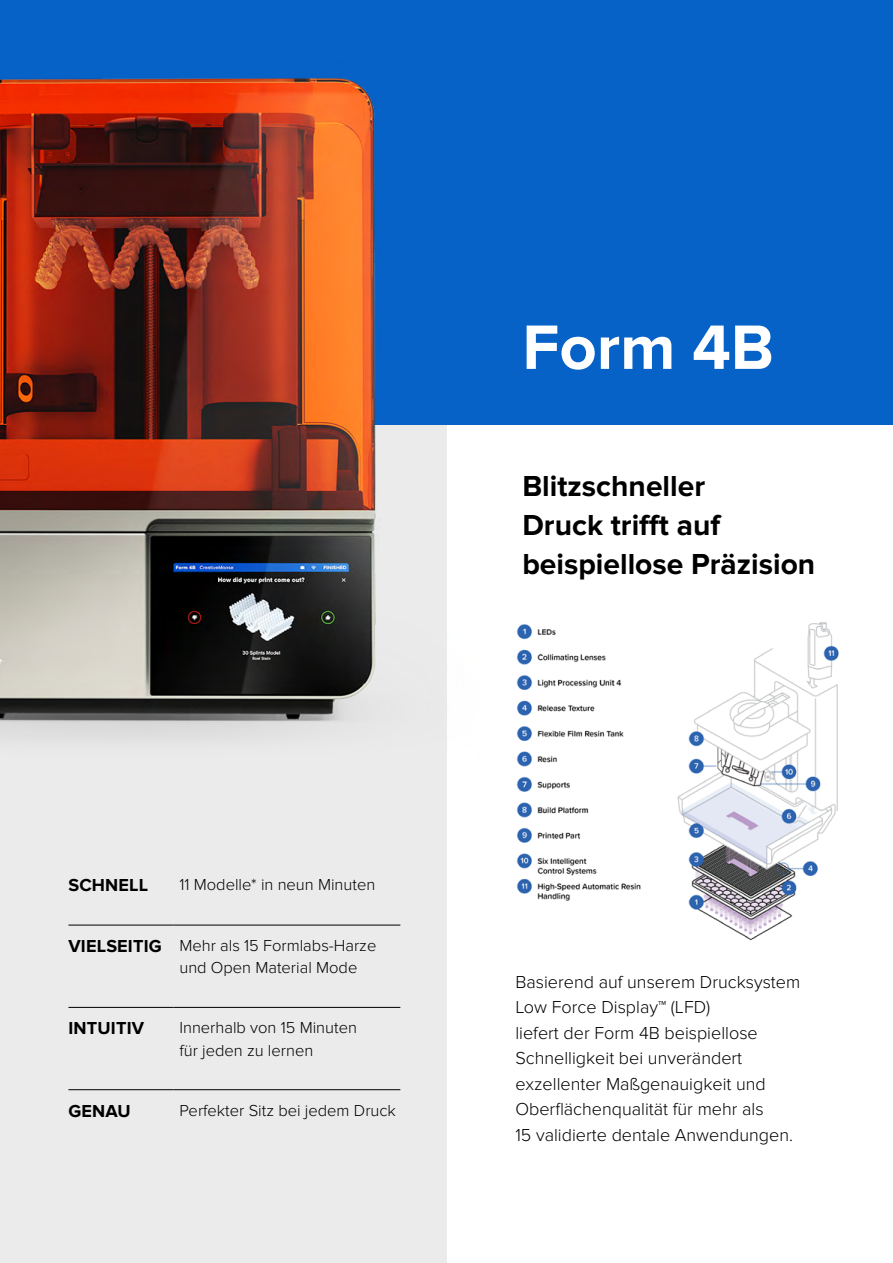
<style>
.page{position:relative;width:893px;height:1263px;background:#fff}
.page>*{position:absolute;margin:0;border:0;box-sizing:border-box;transform-origin:0 0}
.t1{font:700 64.95px "Proxima Nova";color:#fff}
.t2{font:700 30px/39px "Proxima Nova";color:#000}
.t3{font:300 18px/25.5px "Proxima Nova";color:#000}
.t4{font:700 18px "Proxima Nova";letter-spacing:.01em;color:#000}
.t5{font:300 16.5px/22.5px "Proxima Nova";color:#000}
.s1{font-weight:700;font-size:18px}
</style>
<div class="page">
<div style="left:0;top:0;width:447px;height:1263px;background:#ebebec"></div>
<div style="left:0;top:0;width:893px;height:425px;background:#0762c8"></div>
<img style="left:0;top:78px;width:376px;height:662px">
<hr style="left:68px;top:925px;width:105px;height:1px;background:#000">
<hr style="left:173px;top:925px;width:227px;height:1px;background:#000">
<hr style="left:68px;top:1007px;width:105px;height:1px;background:#000">
<hr style="left:173px;top:1007px;width:227px;height:1px;background:#000">
<hr style="left:68px;top:1089px;width:105px;height:1px;background:#000">
<hr style="left:173px;top:1089px;width:227px;height:1px;background:#000">
<img style="left:516px;top:622px;width:323px;height:319px">
<p class="t4" style="left:68px;top:875px;width:81px">SCHNELL</p>
<p class="t5" style="left:179px;top:873px;width:197px">11 Modelle* in neun Minuten</p>
<p class="t5" style="left:179px;top:934px;width:198px;text-indent:-111px"><span class="s1">VIELSEITIG</span> Mehr als 15 Formlabs-Harze und Open Material Mode</p>
<p class="t4" style="left:68px;top:1018px;width:77px">INTUITIV</p>
<p class="t5" style="left:179px;top:1017px;width:179px">Innerhalb von 15 Minuten für jeden zu lernen</p>
<p class="t4" style="left:68px;top:1100px;width:64px">GENAU</p>
<p class="t5" style="left:179px;top:1099px;width:218px">Perfekter Sitz bei jedem Druck</p>
<h1 class="t1" style="left:522px;top:310px;width:253px">Form 4B</h1>
<h2 class="t2" style="left:522px;top:467px;width:294px">Blitzschneller<br>Druck trifft auf beispiellose Präzision</h2>
<p class="t3" style="left:515px;top:969px;width:286px">Basierend auf unserem Drucksystem<br>Low Force Display™ (LFD)<br>liefert der Form 4B beispiellose<br>Schnelligkeit bei unverändert exzellenter Maßgenauigkeit und<br>Oberflächenqualität für mehr als<br>15 validierte dentale Anwendungen.</p>
</div>
